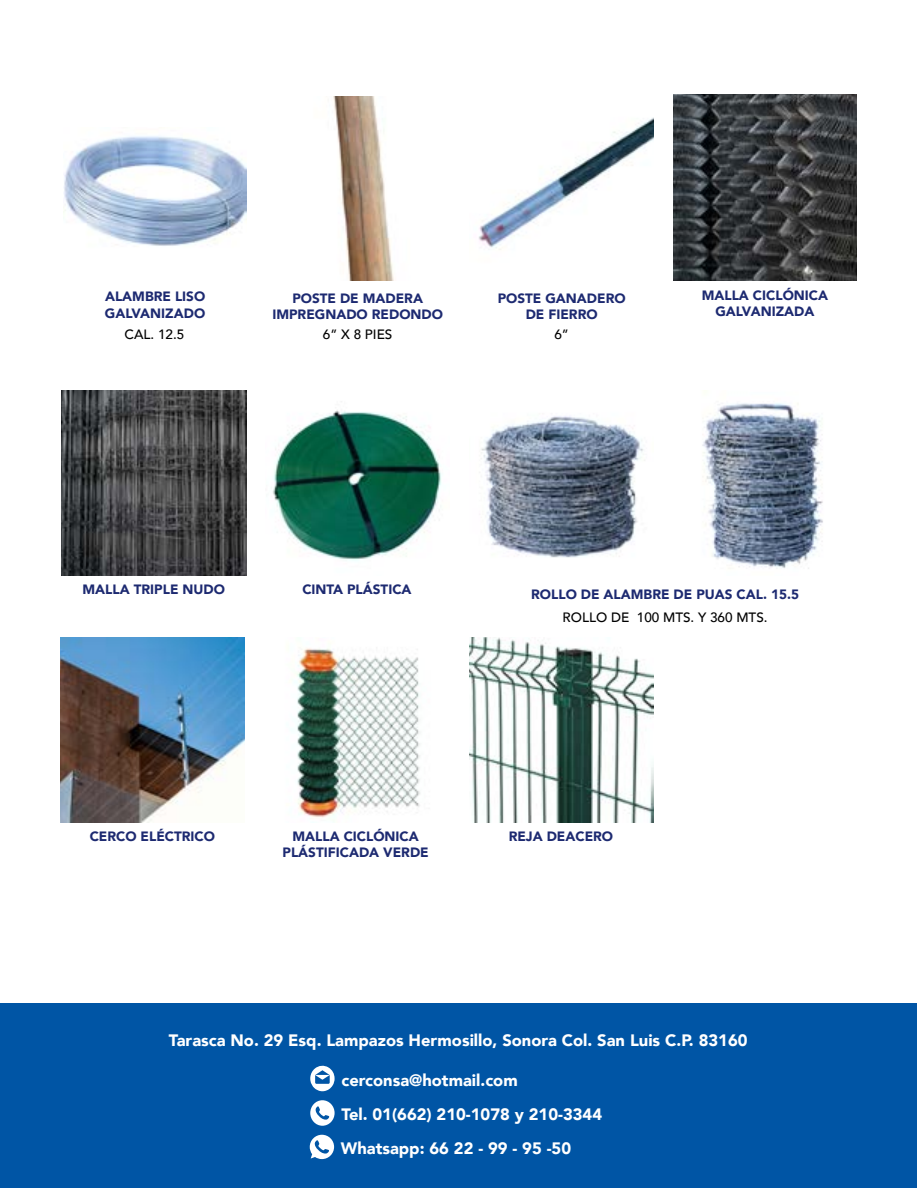
<style>
.page{position:relative;width:918px;height:1188px;background:#fff}
.page>*{position:absolute;margin:0;border:0;box-sizing:border-box;transform-origin:0 0}
.t1{font:900 16.5px/34.2px "Avenir";color:#fff}
.t2{font:900 13.5px/16.2px "Avenir";color:#1d2a71;text-align:center}
.t3{font:500 13.5px "Avenir";color:#000}
</style>
<div class="page">
<img style="left:62px;top:391px;width:184px;height:185px">
<img style="left:60px;top:638px;width:185px;height:184px">
<img style="left:481px;top:416px;width:164px;height:142px">
<img style="left:333px;top:96px;width:61px;height:185px">
<img style="left:273px;top:410px;width:169px;height:151px">
<img style="left:291px;top:648px;width:129px;height:170px">
<img style="left:469px;top:638px;width:185px;height:184px">
<img style="left:702px;top:403px;width:121px;height:166px">
<img style="left:479px;top:117px;width:175px;height:133px">
<img style="left:673px;top:94px;width:183px;height:187px">
<img style="left:64px;top:136px;width:183px;height:110px">
<div style="left:0;top:1003px;width:916px;height:185px;background:#0055a5"></div>
<svg style="left:310px;top:1065px;width:25px;height:26px"></svg>
<svg style="left:310px;top:1100px;width:25px;height:26px"></svg>
<svg style="left:310px;top:1135px;width:24px;height:24px"></svg>
<p class="t2" style="left:105px;top:288px;width:102px;text-align:left">ALAMBRE LISO<br>GALVANIZADO</p>
<p class="t2" style="left:702px;top:287px;width:128px">MALLA CICLÓNICA<br>GALVANIZADA</p>
<p class="t2" style="left:272px;top:290px;width:172px">POSTE DE MADERA<br>IMPREGNADO REDONDO</p>
<p class="t2" style="left:498px;top:290px;width:129px">POSTE GANADERO<br>DE FIERRO</p>
<p class="t3" style="left:125px;top:323px;width:61px">CAL. 12.5</p>
<p class="t3" style="left:323px;top:323px;width:71px">6” X 8 PIES</p>
<p class="t3" style="left:554px;top:323px;width:16px">6”</p>
<p class="t2" style="left:83px;top:581px;width:144px">MALLA TRIPLE NUDO</p>
<p class="t2" style="left:302px;top:581px;width:111px">CINTA PLÁSTICA</p>
<p class="t2" style="left:531px;top:586px;width:269px">ROLLO DE ALAMBRE DE PUAS CAL. 15.5</p>
<p class="t3" style="left:563px;top:606px;width:207px">ROLLO DE 100 MTS. Y 360 MTS.</p>
<p class="t2" style="left:90px;top:827px;width:127px">CERCO ELÉCTRICO</p>
<p class="t2" style="left:283px;top:827px;width:148px">MALLA CICLÓNICA<br>PLÁSTIFICADA VERDE</p>
<p class="t2" style="left:509px;top:827px;width:106px">REJA DEACERO</p>
<p class="t1" style="left:169px;top:1023px;width:580px">Tarasca No. 29 Esq. Lampazos Hermosillo, Sonora Col. San Luis C.P. 83160</p>
<p class="t1" style="left:341px;top:1062px;width:263px">cerconsa@hotmail.com<br>Tel. 01(662) 210-1078 y 210-3344<br>Whatsapp: 66 22 - 99 - 95 -50</p>
</div>
